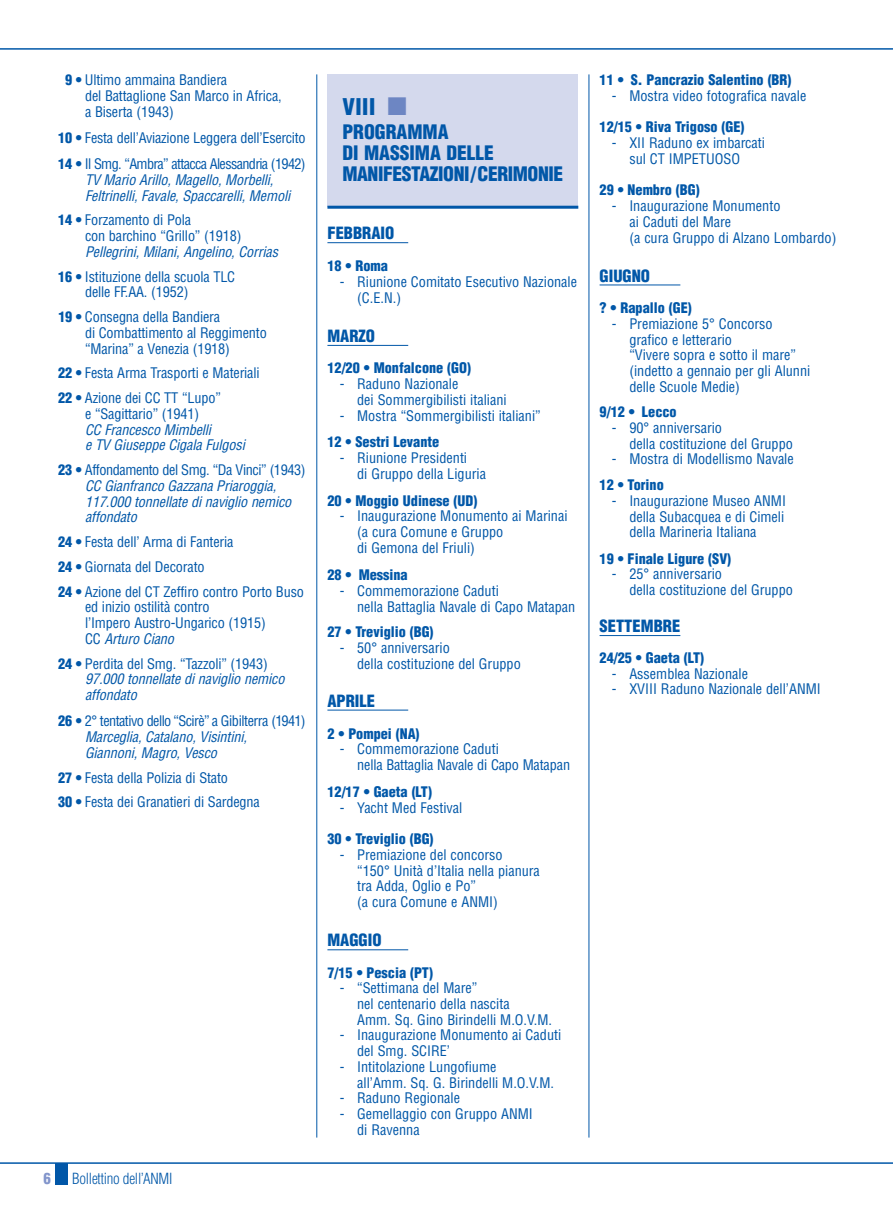
<style>
.page{position:relative;width:893px;height:1212px;background:#fff}
.page>*{position:absolute;margin:0;border:0;box-sizing:border-box;transform-origin:0 0}
.t1{font:900 condensed 22.5px "Helvetica";color:#0157a8}
.t2{font:900 condensed 19.5px/21px "Helvetica";letter-spacing:-.02em;color:#0157a8}
.t3{font:900 condensed 16.5px "Helvetica";color:#0157a8}
.t4{font:300 condensed 15px "Helvetica";letter-spacing:-.02em;color:#0157a8}
.t5{font:900 condensed 15px "Helvetica";color:#8295cb}
.t6{font:condensed 14.25px/15.8px "Helvetica";color:#0157a8}
.t7{font:italic condensed 14.25px/15.8px "Helvetica";color:#0157a8}
.t8{font:900 condensed 14.25px "Helvetica";color:#0157a8}
.s1{font-weight:900}
.s2{font-weight:900;font-style:normal}
.s3{font-style:normal}
.s4{font-style:italic}
.s5{color:#6d86c3}
</style>
<div class="page">
<hr style="left:0;top:48px;width:893px;height:2px;background:#0157a8">
<div style="left:55px;top:1163px;width:13px;height:21px;background:#0157a8"></div>
<hr style="left:0;top:1162px;width:893px;height:2px;background:#0157a8">
<hr style="left:317px;top:74px;width:1px;height:1063px;background:#0157a8">
<hr style="left:589px;top:74px;width:1px;height:1063px;background:#0157a8">
<hr style="left:327px;top:242px;width:81px;height:1px;background:#0157a8">
<hr style="left:327px;top:345px;width:81px;height:1px;background:#0157a8">
<hr style="left:327px;top:710px;width:81px;height:1px;background:#0157a8">
<hr style="left:327px;top:949px;width:81px;height:1px;background:#0157a8">
<hr style="left:600px;top:285px;width:80px;height:1px;background:#0157a8">
<hr style="left:600px;top:635px;width:80px;height:1px;background:#0157a8">
<div style="left:327px;top:74px;width:251px;height:133px;background:#d4d9ed"></div>
<hr style="left:327px;top:206px;width:251px;height:3px;background:#0157a8">
<p class="t6" style="left:85px;top:73px;width:198px;text-indent:-20px"><span class="s1">9 •</span> Ultimo ammaina Bandiera<br>del Battaglione San Marco in Africa, a Biserta (1943)</p>
<p class="t6" style="left:58px;top:126px;width:249px;line-height:26.2px"><span class="s1">10 •</span> Festa dell’Aviazione Leggera dell’Esercito<br><span class="s1">14 •</span> Il Smg. “Ambra” attacca Alessandria (1942)</p>
<p class="t7" style="left:85px;top:173px;width:209px">TV Mario Arillo,Magello,Morbelli,<br>Feltrinelli,Favale,Spaccarelli,Memoli</p>
<p class="t6" style="left:85px;top:213px;width:158px;text-indent:-27px"><span class="s1">14 •</span> Forzamento di Pola<br>con barchino “Grillo” (1918)</p>
<p class="t7" style="left:58px;top:240px;width:224px;line-height:24.8px;text-indent:27px">Pellegrini,Milani,Angelino,Corrias<br><span class="s2">16 •</span> <span class="s3">Istituzione della scuola TLC</span></p>
<p class="t6" style="left:59px;top:281px;width:163px;line-height:24.8px;text-align:center">delle FF.AA. (1952)<br><span class="s1">19 •</span> Consegna della Bandiera</p>
<p class="t6" style="left:85px;top:326px;width:183px">di Combattimento al Reggimento “Marina” a Venezia (1918)</p>
<p class="t6" style="left:58px;top:362px;width:203px;line-height:24.8px"><span class="s1">22 •</span> Festa Arma Trasporti e Materiali<br><span class="s1">22 •</span> Azione dei CC TT “Lupo”</p>
<p class="t6" style="left:85px;top:407px;width:116px">e “Sagittario” (1941)</p>
<p class="t7" style="left:85px;top:423px;width:164px">CC Francesco Mimbelli<br>e TV Giuseppe Cigala Fulgosi</p>
<p class="t7" style="left:85px;top:463px;width:222px;text-indent:-27px"><span class="s2">23 •</span> <span class="s3">Affondamento del Smg. “Da Vinci” (1943)<br></span>CC Gianfranco Gazzana Priaroggia,<br>117.000 tonnellate dinaviglio nemico affondato</p>
<p class="t6" style="left:58px;top:531px;width:247px;line-height:24.8px"><span class="s1">24 •</span> Festa dell’ Arma di Fanteria<br><span class="s1">24 •</span> Giornata del Decorato<br><span class="s1">24 •</span> Azione del CT Zeffiro contro Porto Buso</p>
<p class="t6" style="left:85px;top:600px;width:182px">ed inizio ostilità contro<br>l’Impero Austro-Ungarico (1915)<br>C C <span class="s4">Arturo Ciano</span></p>
<p class="t7" style="left:85px;top:657px;width:204px;text-indent:-27px"><span class="s2">24 •</span> <span class="s3">Perdita del Smg. “Tazzoli” (1943)<br></span>97.000 tonnellate dinaviglio nemico affondato</p>
<p class="t7" style="left:85px;top:714px;width:222px;text-indent:-27px"><span class="s2">26 •</span> <span class="s3">2° tentativo dello “Scirè” a Gibilterra (1941)<br></span>Marceglia,Catalano,Visintini,<br>Giannoni,Magro,Vesco</p>
<p class="t6" style="left:58px;top:766px;width:203px;line-height:24.8px"><span class="s1">27 •</span> Festa della Polizia di Stato<br><span class="s1">30 •</span> Festa dei Granatieri di Sardegna</p>
<p class="t5" style="left:44px;top:1173px;width:9px">6</p>
<p class="t4" style="left:72px;top:1172px;width:102px">Bollettino dell’ANMI</p>
<h1 class="t1" style="left:342px;top:98px;width:66px">VIII <span class="s5">■</span></h1>
<h2 class="t2" style="left:342px;top:123px;width:222px">PROGRAMMA<br>DI MASSIMA DELLE<br>MANIFESTAZIONI/CERIMONIE</h2>
<p class="t3" style="left:327px;top:227px;width:68px">FEBBRAIO</p>
<p class="t8" style="left:327px;top:260px;width:62px">18 • Roma</p>
<p class="t6" style="left:357px;top:275px;width:221px;text-indent:-17px">- Riunione Comitato Esecutivo Nazionale (C.E.N.)</p>
<p class="t3" style="left:327px;top:330px;width:49px">MARZO</p>
<p class="t8" style="left:327px;top:362px;width:145px">12/20 • Monfalcone (GO)</p>
<p class="t6" style="left:357px;top:377px;width:151px;text-indent:-17px">- Raduno Nazionale<br>dei Sommergibilisti italiani</p>
<p class="t6" style="left:340px;top:409px;width:202px">- Mostra “Sommergibilisti italiani”</p>
<p class="t8" style="left:327px;top:437px;width:113px">12 • Sestri Levante</p>
<p class="t6" style="left:357px;top:451px;width:130px;text-indent:-17px">- Riunione Presidenti<br>di Gruppo della Liguria</p>
<p class="t8" style="left:327px;top:495px;width:151px">20 • Moggio Udinese (UD)</p>
<p class="t6" style="left:357px;top:509px;width:212px;text-indent:-17px">- Inaugurazione Monumento ai Marinai (a cura Comune e Gruppo<br>di Gemona del Friuli)</p>
<p class="t8" style="left:327px;top:569px;width:82px">28 • Messina</p>
<p class="t6" style="left:357px;top:584px;width:220px;text-indent:-17px">- Commemorazione Caduti<br>nella Battaglia Navale di Capo Matapan</p>
<p class="t8" style="left:327px;top:627px;width:108px">27 • Treviglio (BG)</p>
<p class="t6" style="left:357px;top:641px;width:165px;text-indent:-17px">- 50° anniversario<br>della costituzione del Gruppo</p>
<p class="t3" style="left:327px;top:694px;width:49px">APRILE</p>
<p class="t8" style="left:327px;top:728px;width:94px">2 • Pompei (NA)</p>
<p class="t6" style="left:357px;top:742px;width:214px;text-indent:-17px">- Commemorazione Caduti<br>nella Battaglia Navale di Capo Matapan</p>
<p class="t8" style="left:327px;top:786px;width:106px">12/17 • Gaeta (LT)</p>
<p class="t6" style="left:340px;top:801px;width:124px">- Yacht Med Festival</p>
<p class="t8" style="left:327px;top:833px;width:108px">30 • Treviglio (BG)</p>
<p class="t6" style="left:357px;top:848px;width:184px;text-indent:-17px">- Premiazione del concorso<br>“150° Unità d’Italia nella pianura tra Adda, Oglio e Po”<br>(a cura Comune e ANMI)</p>
<p class="t3" style="left:327px;top:934px;width:56px">MAGGIO</p>
<p class="t8" style="left:327px;top:967px;width:107px">7/15 • Pescia (PT)</p>
<p class="t6" style="left:357px;top:981px;width:196px;text-indent:-17px">- “Settimana del Mare”<br>nel centenario della nascita<br>Amm. Sq. Gino Birindelli M.O.V.M.</p>
<p class="t6" style="left:357px;top:1028px;width:206px;text-indent:-17px">- Inaugurazione Monumento ai Caduti del Smg. SCIRE’</p>
<p class="t6" style="left:357px;top:1060px;width:198px;text-indent:-17px">- Intitolazione Lungofiume<br>all’Amm. Sq. G. Birindelli M.O.V.M.</p>
<p class="t6" style="left:340px;top:1091px;width:122px">- Raduno Regionale</p>
<p class="t6" style="left:357px;top:1107px;width:177px;text-indent:-17px">- Gemellaggio con Gruppo ANMI di Ravenna</p>
<p class="t8" style="left:600px;top:74px;width:193px">11 • S. Pancrazio Salentino (BR)</p>
<p class="t6" style="left:612px;top:89px;width:196px">- Mostra video fotografica navale</p>
<p class="t8" style="left:600px;top:122px;width:146px">12/15 • Riva Trigoso (GE)</p>
<p class="t6" style="left:612px;top:136px;width:155px;text-align:center">- XII Raduno ex imbarcati sul CT IMPETUOSO</p>
<p class="t8" style="left:600px;top:185px;width:102px">29 • Nembro (BG)</p>
<p class="t6" style="left:629px;top:199px;width:209px;text-indent:-17px">- Inaugurazione Monumento<br>ai Caduti del Mare<br>(a cura Gruppo di Alzano Lombardo)</p>
<p class="t3" style="left:600px;top:269px;width:52px">GIUGNO</p>
<p class="t8" style="left:600px;top:302px;width:94px">? • Rapallo (GE)</p>
<p class="t6" style="left:629px;top:317px;width:183px;text-indent:-17px">- Premiazione 5° Concorso grafico e letterario<br>“Vivere sopra e sotto il mare” (indetto a gennaio per gli Alunni delle Scuole Medie)</p>
<p class="t8" style="left:600px;top:407px;width:79px">9/12 • Lecco</p>
<p class="t6" style="left:629px;top:421px;width:165px;text-indent:-17px">- 90° anniversario<br>della costituzione del Gruppo</p>
<p class="t6" style="left:612px;top:452px;width:183px">- Mostra di Modellismo Navale</p>
<p class="t8" style="left:600px;top:480px;width:66px">12 • Torino</p>
<p class="t6" style="left:629px;top:494px;width:158px;text-align:justify;text-indent:-17px">- Inaugurazione Museo ANMI della Subacquea e di Cimeli della Marineria Italiana</p>
<p class="t8" style="left:600px;top:553px;width:133px">19 • Finale Ligure (SV)</p>
<p class="t6" style="left:629px;top:567px;width:165px;text-indent:-17px">- 25° anniversario<br>della costituzione del Gruppo</p>
<p class="t3" style="left:600px;top:620px;width:82px">SETTEMBRE</p>
<p class="t8" style="left:600px;top:652px;width:106px">24/25 • Gaeta (LT)</p>
<p class="t6" style="left:612px;top:667px;width:138px">- Assemblea Nazionale</p>
<p class="t6" style="left:612px;top:682px;width:210px">- XVIII Raduno Nazionale dell’ANMI</p>
</div>
